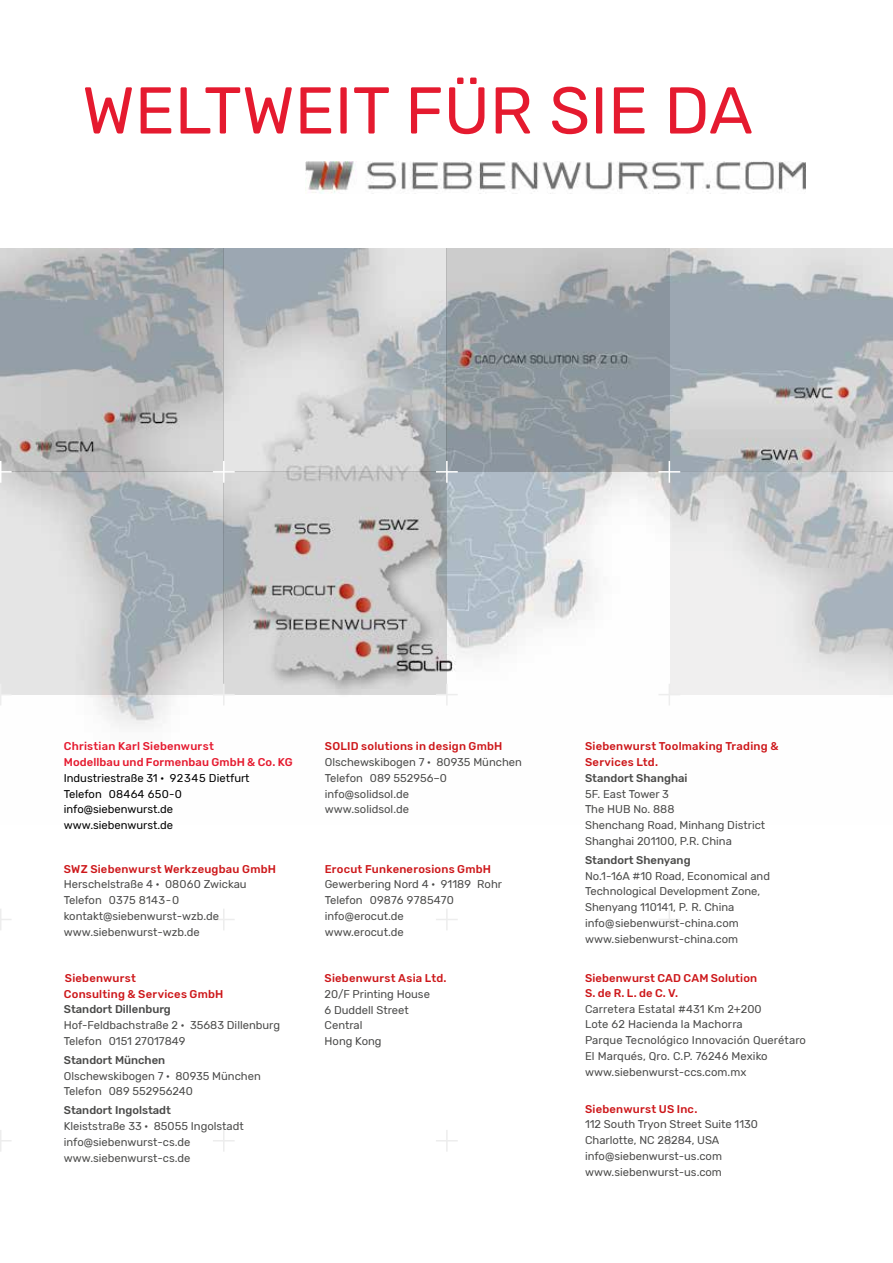
<style>
.page{position:relative;width:893px;height:1263px;background:#fff}
.page>*{position:absolute;margin:0;border:0;box-sizing:border-box;transform-origin:0 0}
.t1{font:66px "Rubik";color:#e51a2f}
.t2{font:11.25px/15.8px "Rubik";color:#4a4a49}
.t3{font:500 11.25px/15.8px "Rubik";letter-spacing:.02em;color:#cd171a}
.t4{font:11.25px/15.8px "Rubik";color:#000}
.t5{font:500 11.25px "Rubik";color:#4a4a49}
.t6{font:500 11.25px/15.8px "Rubik";letter-spacing:.015em;color:#e51a2f}
</style>
<div class="page">
<img style="left:95px;top:471px;width:575px;height:256px">
<svg style="left:0;top:248px;width:224px;height:223px"></svg>
<svg style="left:224px;top:248px;width:223px;height:223px"></svg>
<svg style="left:447px;top:248px;width:223px;height:223px;fill:#8d979f"></svg>
<svg style="left:670px;top:248px;width:223px;height:223px"></svg>
<svg style="left:0;top:471px;width:223px;height:224px"></svg>
<svg style="left:223px;top:471px;width:223px;height:224px;fill:#cecece"></svg>
<svg style="left:670px;top:471px;width:223px;height:224px"></svg>
<svg style="left:0;top:461px;width:12px;height:22px"></svg>
<hr style="left:223px;top:461px;width:2px;height:22px;background:#fff">
<hr style="left:213px;top:471px;width:22px;height:2px;background:#fff">
<hr style="left:446px;top:461px;width:2px;height:22px;background:#fff">
<hr style="left:436px;top:471px;width:22px;height:2px;background:#fff">
<hr style="left:446px;top:684px;width:2px;height:21px;background:#ededed">
<svg style="left:436px;top:694px;width:22px;height:1px"></svg>
<svg style="left:669px;top:461px;width:1px;height:22px"></svg>
<hr style="left:658px;top:471px;width:22px;height:2px;background:#fff">
<svg style="left:658px;top:684px;width:22px;height:21px"></svg>
<svg style="left:0;top:909px;width:12px;height:21px"></svg>
<svg style="left:0;top:684px;width:12px;height:21px"></svg>
<svg style="left:0;top:1130px;width:12px;height:22px"></svg>
<hr style="left:223px;top:909px;width:2px;height:21px;background:#ededed">
<svg style="left:213px;top:919px;width:22px;height:1px"></svg>
<hr style="left:223px;top:684px;width:2px;height:21px;background:#ededed">
<svg style="left:213px;top:694px;width:22px;height:1px"></svg>
<hr style="left:223px;top:1130px;width:2px;height:22px;background:#ededed">
<svg style="left:213px;top:1140px;width:22px;height:1px"></svg>
<hr style="left:446px;top:909px;width:2px;height:21px;background:#ededed">
<svg style="left:436px;top:919px;width:22px;height:1px"></svg>
<hr style="left:446px;top:1130px;width:2px;height:22px;background:#ededed">
<svg style="left:436px;top:1140px;width:22px;height:1px"></svg>
<svg style="left:659px;top:909px;width:21px;height:21px"></svg>
<svg style="left:659px;top:1130px;width:21px;height:22px"></svg>
<img style="left:305px;top:161px;width:500px;height:33px">
<h1 class="t1" style="left:82px;top:73px;width:665px">Weltweit fü r Sie da</h1>
<p class="t6" style="left:64px;top:739px;width:230px">Christian Karl Siebenwurst<br>Modellbau und Formenbau GmbH &amp; Co. KG</p>
<p class="t4" style="left:64px;top:770px;width:187px">I ndustriestraße 31 · 92345 Dietfurt<br>Telefon 08464 650-0 info@siebenwurst.de www.siebenwurst.de</p>
<p class="t3" style="left:64px;top:861px;width:214px">SWZ Siebenwurst Werkzeugbau GmbH</p>
<p class="t2" style="left:64px;top:877px;width:184px">Herschelstraße 4 · 08060 Zwickau<br>Telefon 0375 8143-0 kontakt@siebenwurst-wzb.de www.siebenwurst-wzb.de</p>
<p class="t3" style="left:64px;top:970px;width:161px">Siebenwurst<br>Consulting &amp; Services GmbH</p>
<p class="t5" style="left:64px;top:1003px;width:109px">Standort Dillenburg</p>
<p class="t2" style="left:64px;top:1018px;width:218px">Hof-Feldbachstraße 2 · 35683 Dillenburg<br>Telefon 0151 27017849</p>
<p class="t5" style="left:64px;top:1053px;width:103px">Standort München</p>
<p class="t2" style="left:64px;top:1068px;width:199px">Olschewskibogen 7 · 80935 München<br>Telefon 089 552956240</p>
<p class="t5" style="left:64px;top:1104px;width:109px">Standort Ingolstadt</p>
<p class="t2" style="left:64px;top:1119px;width:182px">Kleiststraße 33 · 85055 I ngolstadt info@siebenwurst-cs.de www.siebenwurst-cs.de</p>
<p class="t3" style="left:325px;top:739px;width:179px">SOLID solutions in design GmbH</p>
<p class="t2" style="left:325px;top:755px;width:199px">Olschewskibogen 7 · 80935 München<br>Telefon 089 552956–0 info@solidsol.de<br>www.solidsol.de</p>
<p class="t3" style="left:325px;top:861px;width:168px">Erocut Funkenerosions GmbH</p>
<p class="t2" style="left:325px;top:877px;width:179px">Gewerbering Nord 4 · 91189 Rohr<br>Telefon 09876 9785470 info@erocut.de<br>www.erocut.de</p>
<p class="t3" style="left:325px;top:970px;width:124px">Siebenwurst Asia Ltd.</p>
<p class="t2" style="left:325px;top:986px;width:107px">20/F Printing House<br>6 Duddell Street<br>Central<br>Hong Kong</p>
<p class="t3" style="left:585px;top:739px;width:195px">Siebenwurst Toolmaking Trading &amp;<br>Services Ltd.</p>
<p class="t5" style="left:585px;top:771px;width:104px">Standort Shanghai</p>
<p class="t2" style="left:585px;top:786px;width:182px">5F. East Tower 3<br>The HUB No. 888<br>Shenchang Road, Minhang District<br>Shanghai 201100, P.R. China</p>
<p class="t5" style="left:585px;top:853px;width:107px">Standort Shenyang</p>
<p class="t2" style="left:585px;top:868px;width:186px">No.1-16A #10 Road, Economical and<br>Technological Development Zone,<br>Shenyang 110141, P. R. China info@siebenwurst-china.com www.siebenwurst-china.com</p>
<p class="t3" style="left:585px;top:971px;width:174px;line-height:15px">Siebenwurst CAD CAM Solution<br>S. de R. L. de C. V.</p>
<p class="t2" style="left:585px;top:1001px;width:222px">Carretera Estatal #431 Km 2+200<br>Lote 62 Hacienda la Machorra<br>Parque Tecnológico I nnovación Querétaro El Marqués, Qro. C.P. 76246 Mexiko www.siebenwurst-ccs.com.mx</p>
<p class="t3" style="left:585px;top:1101px;width:114px">Siebenwurst US Inc.</p>
<p class="t2" style="left:585px;top:1117px;width:174px">112 South Tryon Street Suite 1130<br>Charlotte, NC 28284, USA info@siebenwurst-us.com www.siebenwurst-us.com</p>
</div>
